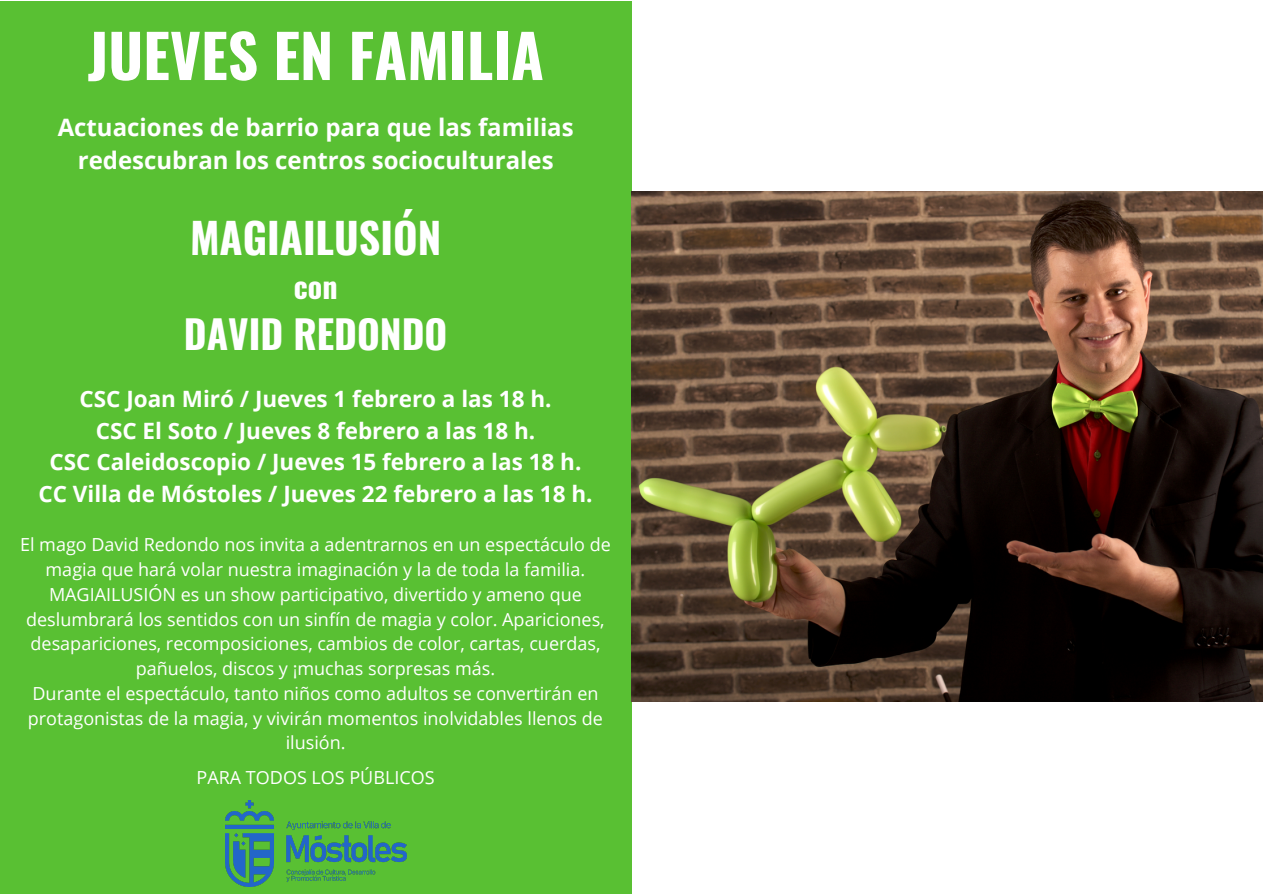
<style>
.page{position:relative;width:1263px;height:894px;background:#fff}
.page>*{position:absolute;margin:0;border:0;box-sizing:border-box;transform-origin:0 0}
.t1{font:700 59.4px "Oswald";color:#fff}
.t2{font:700 42px "Oswald";color:#fff}
.t3{font:700 39px "Oswald";color:#fff}
.t4{font:700 30px "Oswald";color:#fff}
.t5{font:700 24px "Open Sans";color:#fff}
.t6{font:700 22.5px "Open Sans";color:#fff}
.t7{font:18px/24.8px "Open Sans";color:#fff;text-align:center}
</style>
<div class="page">
<div style="left:0;top:1px;width:631px;height:892px;background:#59c033"></div>
<img style="left:225px;top:800px;width:181px;height:85px">
<img style="left:631px;top:192px;width:632px;height:509px">
<p class="t1" style="left:88px;top:9px;width:458px">JUEVES EN FAMILIA</p>
<p class="t5" style="left:58px;top:110px;width:518px">Actuaciones de barrio para que las familias</p>
<p class="t5" style="left:78px;top:143px;width:477px">redescubran los centros socioculturales</p>
<p class="t2" style="left:190px;top:205px;width:253px">MAGIAILUSIÓN</p>
<p class="t4" style="left:294px;top:263px;width:45px">con</p>
<p class="t3" style="left:184px;top:303px;width:265px">DAVID REDONDO</p>
<p class="t6" style="left:79px;top:383px;width:474px">CSC Joan Miró / Jueves 1 febrero a las 18 h.</p>
<p class="t6" style="left:96px;top:415px;width:441px">CSC El Soto / Jueves 8 febrero a las 18 h.</p>
<p class="t6" style="left:50px;top:446px;width:533px">CSC Caleidoscopio / Jueves 15 febrero a las 18 h.</p>
<p class="t6" style="left:38px;top:478px;width:556px">CC Villa de Móstoles / Jueves 22 febrero a las 18 h.</p>
<p class="t7" style="left:20px;top:531px;width:592px">El mago David Redondo nos invita a adentrarnos en un espectáculo de magia que hará volar nuestra imaginación y la de toda la familia.</p>
<p class="t7" style="left:26px;top:581px;width:580px">MAGIAILUSIÓN es un show participativo, divertido y ameno que deslumbrará los sentidos con un sinfín de magia y color. Apariciones, desapariciones, recomposiciones, cambios de color, cartas, cuerdas, pañuelos, discos y ¡muchas sorpresas más.</p>
<p class="t7" style="left:28px;top:680px;width:576px">Durante el espectáculo, tanto niños como adultos se convertirán en protagonistas de la magia, y vivirán momentos inolvidables llenos de ilusión.</p>
<p class="t7" style="left:197px;top:764px;width:239px">PARA TODOS LOS PÚBLICOS</p>
</div>
